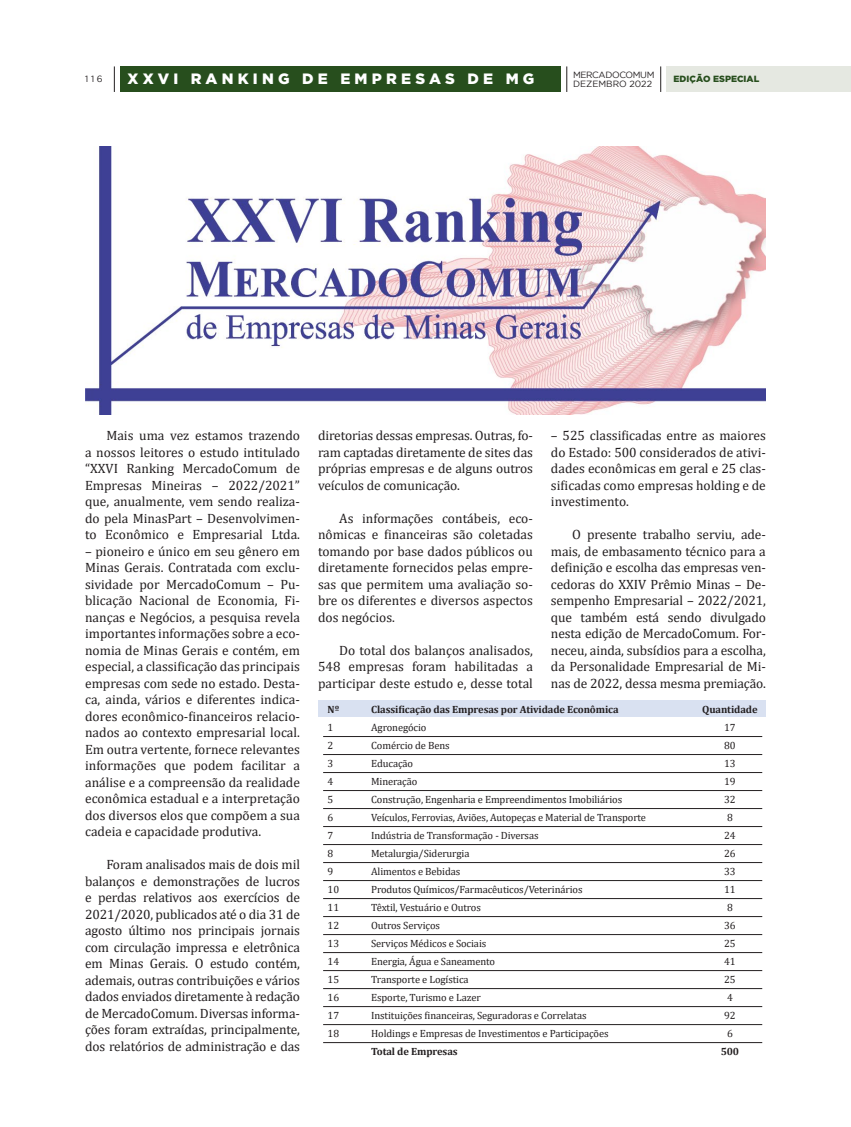
<style>
.page{position:relative;width:851px;height:1127px;background:#fff}
.page>*{position:absolute;margin:0;border:0;box-sizing:border-box;transform-origin:0 0}
.t1{font:900 15px "Gotham";letter-spacing:.28em;color:#fff}
.Texto_materias{font:13.5px/16.5px "Cambria";color:#231f20;text-align:justify}
.Texto_materias-2{font:10.5px "Cambria";letter-spacing:-.01em;color:#231f20}
.Texto_materias-3{font:700 10.5px "Cambria";letter-spacing:-.01em;color:#231f20}
.t2{font:9px "Gotham";letter-spacing:-.01em;color:#231f20}
.t3{font:900 9px "Gotham";color:#274e1d}
.t4{font:9px "Gotham";letter-spacing:-.04em;color:#231f20}
</style>
<div class="page">
<div style="left:121px;top:66px;width:439px;height:26px;background:#274e1d"></div>
<div style="left:666px;top:66px;width:184px;height:26px;background:#e5e8e1"></div>
<svg style="left:114px;top:66px;width:1px;height:26px"></svg>
<svg style="left:566px;top:66px;width:1px;height:26px"></svg>
<svg style="left:660px;top:66px;width:1px;height:26px"></svg>
<img style="left:85px;top:147px;width:680px;height:267px">
<div style="left:318px;top:700px;width:447px;height:17px;background:#d9e1f1"></div>
<hr style="left:323px;top:736px;width:439px;height:1px;background:#231f20">
<hr style="left:323px;top:754px;width:439px;height:1px;background:#231f20">
<hr style="left:323px;top:772px;width:439px;height:1px;background:#231f20">
<hr style="left:323px;top:790px;width:439px;height:1px;background:#231f20">
<hr style="left:323px;top:808px;width:439px;height:1px;background:#231f20">
<hr style="left:323px;top:826px;width:439px;height:1px;background:#231f20">
<hr style="left:323px;top:844px;width:439px;height:1px;background:#231f20">
<hr style="left:323px;top:862px;width:439px;height:1px;background:#231f20">
<hr style="left:323px;top:880px;width:439px;height:1px;background:#231f20">
<hr style="left:323px;top:898px;width:439px;height:1px;background:#231f20">
<hr style="left:323px;top:916px;width:439px;height:1px;background:#231f20">
<hr style="left:323px;top:934px;width:439px;height:1px;background:#231f20">
<hr style="left:323px;top:952px;width:439px;height:1px;background:#231f20">
<hr style="left:323px;top:970px;width:439px;height:1px;background:#231f20">
<hr style="left:323px;top:988px;width:439px;height:1px;background:#231f20">
<hr style="left:323px;top:1006px;width:439px;height:1px;background:#231f20">
<hr style="left:323px;top:1024px;width:439px;height:1px;background:#231f20">
<hr style="left:323px;top:1042px;width:439px;height:1px;background:#231f20">
<p class="t4" style="left:573px;top:69px;width:83px">MERCADOCOMUM</p>
<p class="t2" style="left:85px;top:74px;width:19px">116</p>
<p class="t1" style="left:128px;top:70px;width:408px">XXVI RANKING DE EMPRESAS DE MG</p>
<p class="t3" style="left:673px;top:74px;width:87px">EDIÇÃO ESPECIAL</p>
<p class="t2" style="left:573px;top:79px;width:81px">DEZEMBRO 2022</p>
<p class="Texto_materias" style="left:85px;top:427px;width:216px;text-indent:21px">Mais uma vez estamos trazendo a nossos leitores o estudo intitulado “XXVI Ranking MercadoComum de Empresas Mineiras – 2022/2021” que, anualmente, vem sendo realiza&shy;do pela MinasPart – Desenvolvimen&shy;to Econômico e Empresarial Ltda.</p>
<p class="Texto_materias" style="left:85px;top:543px;width:216px">– pioneiro e único em seu gênero em Minas Gerais. Contratada com exclu&shy;sividade por MercadoComum – Pu&shy;blicação Nacional de Economia, Fi&shy;nanças e Negócios, a pesquisa revela importantes informações sobre a eco&shy;nomia de Minas Gerais e contém, em especial, a classificação das principais empresas com sede no estado. Desta&shy;ca, ainda, vários e diferentes indica&shy;dores econômico-financeiros relacio&shy;nados ao contexto empresarial local.<br>Em outra vertente, fornece relevantes informações que podem facilitar a análise e a compreensão da realidade econômica estadual e a interpretação dos diversos elos que compõem a sua cadeia e capacidade produtiva.</p>
<p class="Texto_materias" style="left:85px;top:856px;width:216px;text-indent:21px">Foram analisados mais de dois mil balanços e demonstrações de lucros e perdas relativos aos exercícios de 2021/2020, publicados até o dia 31 de agosto último nos principais jornais com circulação impressa e eletrônica em Minas Gerais. O estudo contém, ademais, outras contribuições e vários dados enviados diretamente à redação de MercadoComum. Diversas informa&shy;ções foram extraídas, principalmente, dos relatórios de administração e das</p>
<p class="Texto_materias" style="left:318px;top:427px;width:216px">diretorias dessas empresas. Outras, fo&shy;ram captadas diretamente de sites das próprias empresas e de alguns outros veículos de comunicação.</p>
<p class="Texto_materias" style="left:318px;top:510px;width:216px;text-indent:21px">As informações contábeis, eco&shy;nômicas e financeiras são coletadas tomando por base dados públicos ou diretamente fornecidos pelas empre&shy;sas que permitem uma avaliação so&shy;bre os diferentes e diversos aspectos dos negócios.</p>
<p class="Texto_materias" style="left:318px;top:642px;width:216px;text-indent:21px">Do total dos balanços analisados, 548 empresas foram habilitadas a participar deste estudo e, desse total</p>
<p class="Texto_materias" style="left:551px;top:427px;width:216px">– 525 classificadas entre as maiores do Estado: 500 considerados de ativi&shy;dades econômicas em geral e 25 clas&shy;sificadas como empresas holding e de investimento.</p>
<p class="Texto_materias" style="left:551px;top:526px;width:216px;text-indent:21px">O presente trabalho serviu, ade&shy;mais, de embasamento técnico para a definição e escolha das empresas ven&shy;cedoras do XXIV Prêmio Minas – De&shy;sempenho Empresarial – 2022/2021, que também está sendo divulgado nesta edição de MercadoComum. For&shy;neceu, ainda, subsídios para a escolha, da Personalidade Empresarial de Mi&shy;nas de 2022, dessa mesma premiação.</p>
<p class="Texto_materias-3" style="left:327px;top:701px;width:13px">Nº</p>
<p class="Texto_materias-3" style="left:371px;top:701px;width:249px">Classificação das Empresas por Atividade Econômica</p>
<p class="Texto_materias-3" style="left:702px;top:701px;width:57px">Quantidade</p>
<p class="Texto_materias-2" style="left:327px;top:721px;width:7px">1</p>
<p class="Texto_materias-2" style="left:371px;top:721px;width:57px">Agronegócio</p>
<p class="Texto_materias-2" style="left:724px;top:721px;width:13px">17</p>
<p class="Texto_materias-2" style="left:327px;top:739px;width:7px">2</p>
<p class="Texto_materias-2" style="left:371px;top:739px;width:80px">Comércio de Bens</p>
<p class="Texto_materias-2" style="left:724px;top:739px;width:13px">80</p>
<p class="Texto_materias-2" style="left:327px;top:757px;width:7px">3</p>
<p class="Texto_materias-2" style="left:371px;top:757px;width:43px">Educação</p>
<p class="Texto_materias-2" style="left:724px;top:757px;width:13px">13</p>
<p class="Texto_materias-2" style="left:327px;top:775px;width:7px">4</p>
<p class="Texto_materias-2" style="left:371px;top:775px;width:48px">Mineração</p>
<p class="Texto_materias-2" style="left:724px;top:775px;width:13px">19</p>
<p class="Texto_materias-2" style="left:327px;top:793px;width:7px">5</p>
<p class="Texto_materias-2" style="left:371px;top:793px;width:252px">Construção, Engenharia e Empreendimentos Imobiliários</p>
<p class="Texto_materias-2" style="left:724px;top:793px;width:13px">32</p>
<p class="Texto_materias-2" style="left:327px;top:811px;width:7px">6</p>
<p class="Texto_materias-2" style="left:371px;top:811px;width:276px">Veículos, Ferrovias, Aviões, Autopeças e Material de Transporte</p>
<p class="Texto_materias-2" style="left:727px;top:811px;width:7px">8</p>
<p class="Texto_materias-2" style="left:327px;top:829px;width:7px">7</p>
<p class="Texto_materias-2" style="left:371px;top:829px;width:169px">Indústria de Transformação - Diversas</p>
<p class="Texto_materias-2" style="left:724px;top:829px;width:13px">24</p>
<p class="Texto_materias-2" style="left:327px;top:847px;width:7px">8</p>
<p class="Texto_materias-2" style="left:371px;top:847px;width:100px">Metalurgia/Siderurgia</p>
<p class="Texto_materias-2" style="left:724px;top:847px;width:13px">26</p>
<p class="Texto_materias-2" style="left:327px;top:865px;width:7px">9</p>
<p class="Texto_materias-2" style="left:371px;top:865px;width:91px">Alimentos e Bebidas</p>
<p class="Texto_materias-2" style="left:724px;top:865px;width:13px">33</p>
<p class="Texto_materias-2" style="left:327px;top:883px;width:13px">10</p>
<p class="Texto_materias-2" style="left:371px;top:883px;width:213px">Produtos Químicos/Farmacêuticos/Veterinários</p>
<p class="Texto_materias-2" style="left:724px;top:883px;width:13px">11</p>
<p class="Texto_materias-2" style="left:327px;top:901px;width:13px">11</p>
<p class="Texto_materias-2" style="left:371px;top:901px;width:111px">Têxtil, Vestuário e Outros</p>
<p class="Texto_materias-2" style="left:727px;top:901px;width:7px">8</p>
<p class="Texto_materias-2" style="left:327px;top:919px;width:13px">12</p>
<p class="Texto_materias-2" style="left:371px;top:919px;width:70px">Outros Serviços</p>
<p class="Texto_materias-2" style="left:724px;top:919px;width:13px">36</p>
<p class="Texto_materias-2" style="left:327px;top:937px;width:13px">13</p>
<p class="Texto_materias-2" style="left:371px;top:937px;width:117px">Serviços Médicos e Sociais</p>
<p class="Texto_materias-2" style="left:724px;top:937px;width:13px">25</p>
<p class="Texto_materias-2" style="left:327px;top:955px;width:13px">14</p>
<p class="Texto_materias-2" style="left:371px;top:955px;width:125px">Energia, Água e Saneamento</p>
<p class="Texto_materias-2" style="left:724px;top:955px;width:13px">41</p>
<p class="Texto_materias-2" style="left:327px;top:973px;width:13px">15</p>
<p class="Texto_materias-2" style="left:371px;top:973px;width:99px">Transporte e Logística</p>
<p class="Texto_materias-2" style="left:724px;top:973px;width:13px">25</p>
<p class="Texto_materias-2" style="left:327px;top:991px;width:13px">16</p>
<p class="Texto_materias-2" style="left:371px;top:991px;width:111px">Esporte, Turismo e Lazer</p>
<p class="Texto_materias-2" style="left:727px;top:991px;width:7px">4</p>
<p class="Texto_materias-2" style="left:327px;top:1009px;width:13px">17</p>
<p class="Texto_materias-2" style="left:371px;top:1009px;width:217px">Instituições financeiras, Seguradoras e Correlatas</p>
<p class="Texto_materias-2" style="left:724px;top:1009px;width:13px">92</p>
<p class="Texto_materias-2" style="left:327px;top:1027px;width:13px">18</p>
<p class="Texto_materias-2" style="left:371px;top:1027px;width:239px">Holdings e Empresas de Investimentos e Participações</p>
<p class="Texto_materias-2" style="left:727px;top:1027px;width:7px">6</p>
<p class="Texto_materias-3" style="left:371px;top:1043px;width:88px">Total de Empresas</p>
<p class="Texto_materias-3" style="left:720px;top:1043px;width:20px">500</p>
</div>
